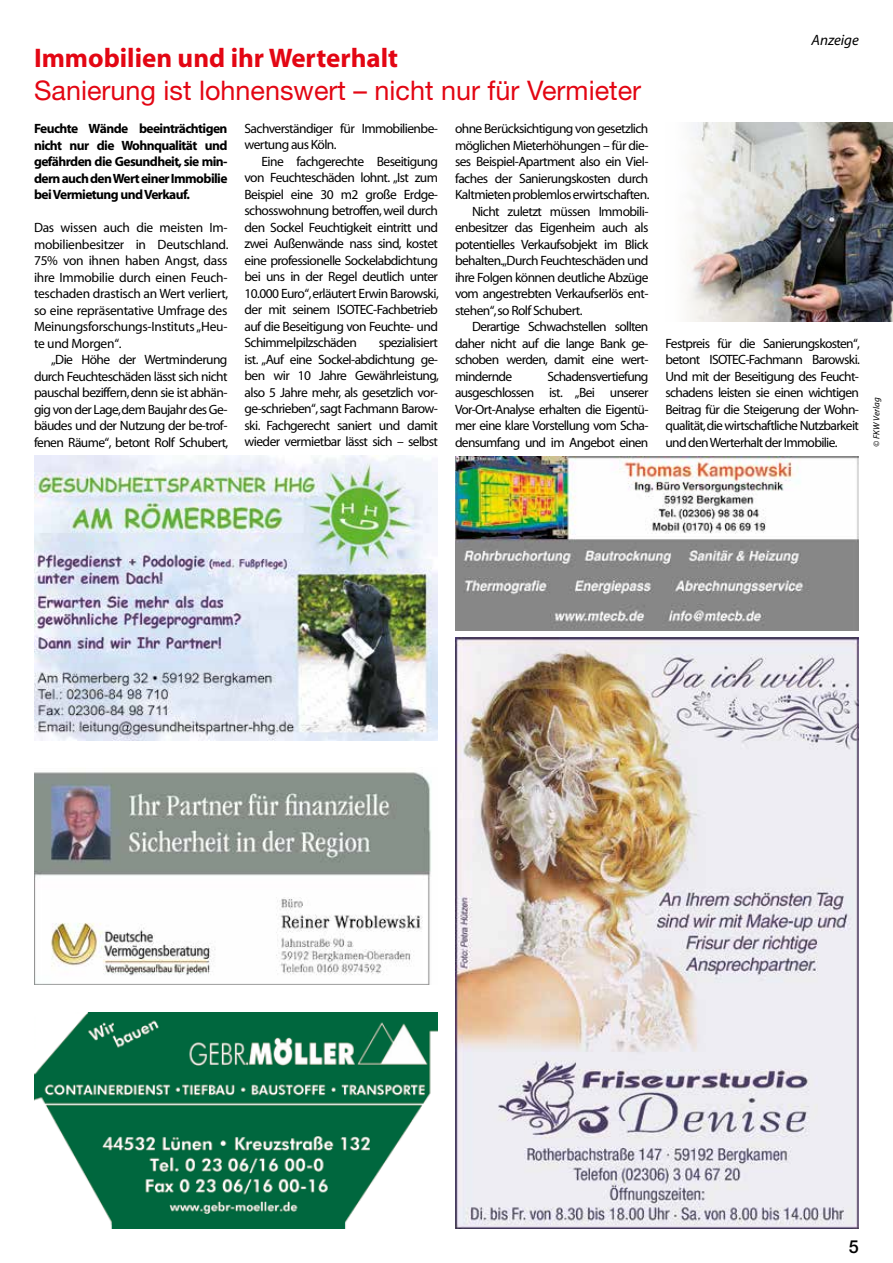
<style>
.page{position:relative;width:893px;height:1263px;background:#fff}
.page>*{position:absolute;margin:0;border:0;box-sizing:border-box;transform-origin:0 0}
.t1{font:27px "Helvetica Neue";color:#e30613}
.t2{font:700 27px "Myriad";color:#e30613}
.t3{font:500 18px "Helvetica Neue";color:#000}
.t4{font:italic 15px "Myriad";color:#000}
.t5{font:13.5px/16.5px "Myriad";letter-spacing:-.045em;color:#000;text-align:justify}
.t6{font:700 13.5px/16.5px "Myriad";letter-spacing:-.045em;color:#000;text-align:justify}
.t7{font:italic 9px "Myriad";color:#000}
</style>
<div class="page">
<img style="left:34px;top:1012px;width:404px;height:217px">
<img style="left:455px;top:456px;width:404px;height:175px">
<img style="left:686px;top:122px;width:207px;height:199px">
<img style="left:34px;top:456px;width:404px;height:284px">
<img style="left:455px;top:638px;width:404px;height:591px">
<img style="left:34px;top:772px;width:397px;height:212px">
<h1 class="t2" style="left:34px;top:44px;width:366px">Immobilien und ihr Werterhalt</h1>
<h1 class="t1" style="left:34px;top:74px;width:609px">Sanierung ist lohnenswert – nicht nur für Vermieter</h1>
<p class="t5" style="left:455px;top:121px;width:195px">ohne Berücksichtigung von gesetzlich</p>
<p class="t5" style="left:455px;top:137px;width:195px">möglichen Mieterhöhungen – für die-</p>
<p class="t5" style="left:455px;top:154px;width:195px">ses Beispiel-Apartment also ein Viel-</p>
<p class="t5" style="left:455px;top:170px;width:195px">faches der Sanierungskosten durch</p>
<p class="t5" style="left:455px;top:187px;width:196px">Kaltmieten problemlos erwirtschaften.</p>
<p class="t5" style="left:472px;top:203px;width:178px">Nicht zuletzt müssen Immobili-</p>
<p class="t5" style="left:455px;top:220px;width:195px">enbesitzer das Eigenheim auch als</p>
<p class="t5" style="left:455px;top:236px;width:195px">potentielles Verkaufsobjekt im Blick</p>
<p class="t5" style="left:455px;top:253px;width:195px">behalten.„Durch Feuchteschäden und</p>
<p class="t5" style="left:455px;top:269px;width:195px">ihre Folgen können deutliche Abzüge</p>
<p class="t5" style="left:455px;top:286px;width:195px">vom angestrebten Verkaufserlös ent-</p>
<p class="t5" style="left:455px;top:302px;width:129px">stehen“,so Rolf Schubert.</p>
<p class="t5" style="left:472px;top:319px;width:178px">Derartige Schwachstellen sollten</p>
<p class="t5" style="left:455px;top:335px;width:195px">daher nicht auf die lange Bank ge-</p>
<p class="t5" style="left:455px;top:352px;width:195px">schoben werden, damit eine wert-</p>
<p class="t5" style="left:455px;top:368px;width:59px">mindernde</p>
<p class="t5" style="left:244px;top:121px;width:195px">Sachverständiger für Immobilienbe&shy;wertung aus Köln.</p>
<p class="t5" style="left:244px;top:154px;width:196px;text-indent:17px">Eine fachgerechte Beseitigung von Feuchteschäden lohnt. „Ist zum Beispiel eine 30 m2 große Erdge&shy;schosswohnung betroffen, weil durch den Sockel Feuchtigkeit eintritt und zwei Außenwände nass sind, kostet eine professionelle Sockelabdichtung bei uns in der Regel deutlich unter 10.000 Euro“, erläutert Erwin Barowski, der mit seinem ISOTEC-Fachbetrieb auf die Beseitigung von Feuchte- und Schimmelpilzschäden</p>
<p class="t6" style="left:34px;top:121px;width:195px">Feuchte Wände beeinträchtigen nicht nur die Wohnqualität und gefährden die Gesundheit, sie min&shy;dern auch den Wert einer Immobilie bei Vermietung und Verkauf.</p>
<p class="t5" style="left:34px;top:220px;width:196px">Das wissen auch die meisten Im&shy;mobilienbesitzer in Deutschland.<br>75% von ihnen haben Angst, dass ihre Immobilie durch einen Feuch&shy;teschaden drastisch an Wert verliert, so eine repräsentative Umfrage des Meinungsforschungs-Instituts „Heu&shy;te und Morgen“.</p>
<p class="t5" style="left:34px;top:352px;width:196px;text-indent:17px">„Die Höhe der Wertminderung durch Feuchteschäden lässt sich nicht pauschal beziffern, denn sie ist abhän&shy;gig von der Lage,dem Baujahr des Ge&shy;bäudes und der Nutzung der be-trof&shy;fenen Räume“, betont Rolf Schubert,</p>
<p class="t5" style="left:244px;top:335px;width:196px;text-indent:134px">spezialisiert ist. „Auf eine Sockel-abdichtung ge&shy;ben wir 10 Jahre Gewährleistung, also 5 Jahre mehr, als gesetzlich vor&shy;ge-schrieben“, sagt Fachmann Barow&shy;ski. Fachgerecht saniert und damit wieder vermietbar lässt sich – selbst</p>
<p class="t5" style="left:455px;top:368px;width:195px;text-indent:92px">Schadensvertiefung ausgeschlossen ist. „Bei unserer Vor-Ort-Analyse erhalten die Eigentü&shy;mer eine klare Vorstellung vom Scha&shy;densumfang und im Angebot einen</p>
<p class="t4" style="left:812px;top:33px;width:49px">Anzeige</p>
<p class="t5" style="left:665px;top:335px;width:196px">Festpreis für die Sanierungskosten“, betont ISOTEC-Fachmann Barowski.<br>Und mit der Beseitigung des Feucht&shy;schadens leisten sie einen wichtigen Beitrag für die Steigerung der Wohn&shy;qualität,die wirtschaftliche Nutzbarkeit und den Werterhalt der Immobilie.</p>
<p class="t7" style="left:872px;top:447px;width:51px;rotate:-90deg">© FKW Verlag</p>
<h2 class="t3" style="left:849px;top:1236px;width:12px">5</h2>
</div>
